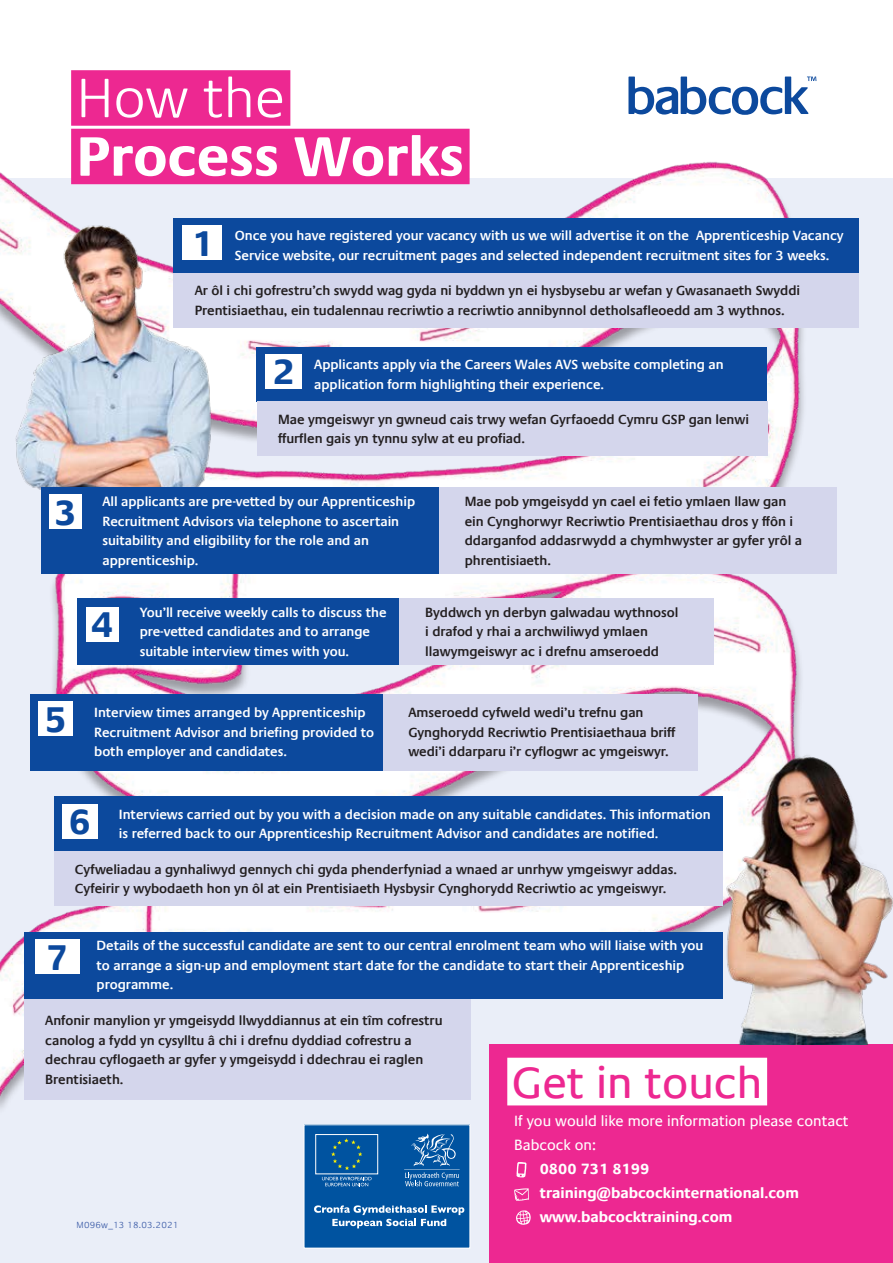
<style>
.page{position:relative;width:893px;height:1263px;background:#fff}
.page>*{position:absolute;margin:0;border:0;box-sizing:border-box;transform-origin:0 0}
.t1{font:700 56.55px "Praxis Com";color:#fff}
.t2{font:300 56.55px "Praxis Com";color:#fff}
.t3{font:45px "Praxis Com";color:#ed2891}
.t4{font:700 36px "Praxis Com";color:#0c499d}
.t5{font:700 15px/23.7px "Praxis Com";color:#fff}
.t6{font:15px/24px "Praxis Com";color:#fff}
.t7{font:600 13.5px/19.5px "Praxis Com";letter-spacing:-.005em;color:#fff}
.t8{font:600 13.5px/19.5px "Praxis Com";letter-spacing:-.005em;color:#231f20}
.t9{font:300 9px "Praxis Com";letter-spacing:.025em;color:#3b5ba7}
</style>
<div class="page">
<div style="left:0;top:179px;width:893px;height:1084px;background:#eaeef8"></div>
<img style="left:0;top:161px;width:877px;height:948px">
<div style="left:71px;top:70px;width:219px;height:56px;background:#ed2891"></div>
<div style="left:71px;top:129px;width:399px;height:55px;background:#ed2891"></div>
<div style="left:489px;top:1044px;width:404px;height:219px;background:#ed2891"></div>
<div style="left:507px;top:1058px;width:260px;height:47px;background:#fff"></div>
<svg style="left:516px;top:1210px;width:15px;height:15px"></svg>
<svg style="left:514px;top:1188px;width:15px;height:13px"></svg>
<svg style="left:516px;top:1162px;width:10px;height:15px"></svg>
<img style="left:722px;top:745px;width:171px;height:299px">
<div style="left:24px;top:932px;width:698px;height:66px;background:#0c499d"></div>
<div style="left:35px;top:939px;width:45px;height:35px;background:#fff"></div>
<div style="left:304px;top:1125px;width:166px;height:123px;background:#0053a0"></div>
<svg style="left:314px;top:1205px;width:150px;height:23px"></svg>
<svg style="left:404px;top:1133px;width:56px;height:53px"></svg>
<svg style="left:331px;top:1138px;width:31px;height:32px"></svg>
<div style="left:315px;top:1134px;width:63px;height:40px;border:1px solid #fff"></div>
<svg style="left:322px;top:1177px;width:50px;height:9px"></svg>
<svg style="left:628px;top:77px;width:188px;height:38px"></svg>
<img style="left:3px;top:218px;width:262px;height:302px">
<svg style="left:173px;top:218px;width:686px;height:109px;background:#7392c5"></svg>
<svg style="left:257px;top:347px;width:510px;height:109px;background:#7694c7"></svg>
<svg style="left:41px;top:487px;width:796px;height:87px;background:#7492c6"></svg>
<svg style="left:77px;top:598px;width:637px;height:67px;background:#7190c5"></svg>
<svg style="left:30px;top:694px;width:667px;height:76px;background:#708fc4"></svg>
<div style="left:86px;top:607px;width:32px;height:35px;background:#fff"></div>
<svg style="left:54px;top:796px;width:668px;height:110px;background:#7492c6"></svg>
<div style="left:24px;top:999px;width:446px;height:101px;background:#d4d6ec"></div>
<h1 class="t2" style="left:77px;top:66px;width:210px">How the</h1>
<h1 class="t1" style="left:77px;top:123px;width:389px">Process Works</h1>
<h3 class="t4" style="left:191px;top:222px;width:24px">1</h3>
<p class="t7" style="left:235px;top:226px;width:610px">Once you have registered your vacancy with us we will advertise it on the Apprenticeship Vacancy</p>
<p class="t7" style="left:235px;top:245px;width:596px">Service website, our recruitment pages and selected independent recruitment sites for 3 weeks.</p>
<p class="t8" style="left:195px;top:281px;width:607px">Ar ôl i chi gofrestru’ch swydd wag gyda ni byddwn yn ei hysbysebu ar wefan y Gwasanaeth Swyddi<br>Prentisiaethau, ein tudalennau recriwtio a recriwtio annibynnol detholsafleoedd am 3 wythnos.</p>
<h3 class="t4" style="left:272px;top:351px;width:24px">2</h3>
<p class="t7" style="left:314px;top:355px;width:411px">Applicants apply via the Careers Wales AVS website completing an</p>
<p class="t7" style="left:314px;top:374px;width:291px">application form highlighting their experience.</p>
<p class="t8" style="left:278px;top:410px;width:472px">Mae ymgeiswyr yn gwneud cais trwy wefan Gyrfaoedd Cymru GSP gan lenwi ffurflen gais yn tynnu sylw at eu profiad.</p>
<h3 class="t4" style="left:54px;top:491px;width:24px">3</h3>
<p class="t7" style="left:102px;top:492px;width:314px">All applicants are pre-vetted by our Apprenticeship Recruitment Advisors via telephone to ascertain suitability and eligibility for the role and an apprenticeship.</p>
<h3 class="t4" style="left:91px;top:603px;width:24px">4</h3>
<p class="t7" style="left:140px;top:602px;width:248px">You’ll receive weekly calls to discuss the pre-vetted candidates and to arrange suitable interview times with you.</p>
<p class="t8" style="left:465px;top:492px;width:339px">Mae pob ymgeisydd yn cael ei fetio ymlaen llaw gan ein Cynghorwyr Recriwtio Prentisiaethau dros y ffôn i ddarganfod addasrwydd a chymhwyster ar gyfer yrôl a phrentisiaeth.</p>
<p class="t8" style="left:425px;top:602px;width:255px">Byddwch yn derbyn galwadau wythnosol i drafod y rhai a archwiliwyd ymlaen llawymgeiswyr ac i drefnu amseroedd</p>
<h3 class="t4" style="left:45px;top:698px;width:24px">5</h3>
<p class="t7" style="left:94px;top:703px;width:281px">Interview times arranged by Apprenticeship<br>Recruitment Advisor and briefing provided to both employer and candidates.</p>
<p class="t8" style="left:408px;top:703px;width:269px">Amseroedd cyfweld wedi’u trefnu gan<br>Gynghorydd Recriwtio Prentisiaethaua briff wedi’i ddarparu i’r cyflogwr ac ymgeiswyr.</p>
<p class="t7" style="left:119px;top:804px;width:593px">Interviews carried out by you with a decision made on any suitable candidates. This information</p>
<h3 class="t4" style="left:69px;top:800px;width:24px">6</h3>
<p class="t7" style="left:119px;top:824px;width:541px">is referred back to our Apprenticeship Recruitment Advisor and candidates are notified.</p>
<p class="t8" style="left:75px;top:859px;width:603px">Cyfweliadau a gynhaliwyd gennych chi gyda phenderfyniad a wnaed ar unrhyw ymgeiswyr addas.<br>Cyfeirir y wybodaeth hon yn ôl at ein Prentisiaeth Hysbysir Cynghorydd Recriwtio ac ymgeiswyr.</p>
<h3 class="t4" style="left:46px;top:936px;width:24px">7</h3>
<p class="t7" style="left:97px;top:936px;width:608px">Details of the successful candidate are sent to our central enrolment team who will liaise with you to arrange a sign-up and employment start date for the candidate to start their Apprenticeship programme.</p>
<p class="t8" style="left:45px;top:1011px;width:399px">Anfonir manylion yr ymgeisydd llwyddiannus at ein tîm cofrestru canolog a fydd yn cysylltu â chi i drefnu dyddiad cofrestru a dechrau cyflogaeth ar gyfer y ymgeisydd i ddechrau ei raglen Brentisiaeth.</p>
<p class="t9" style="left:77px;top:1220px;width:103px">M096w_13 18.03.2021</p>
<h2 class="t3" style="left:512px;top:1057px;width:252px">Get in touch</h2>
<p class="t6" style="left:514px;top:1109px;width:336px">If you would like more information please contact<br>Babcock on:</p>
<p class="t5" style="left:540px;top:1157px;width:261px">0800 731 8199 training@babcockinternational.com www.babcocktraining.com</p>
</div>
